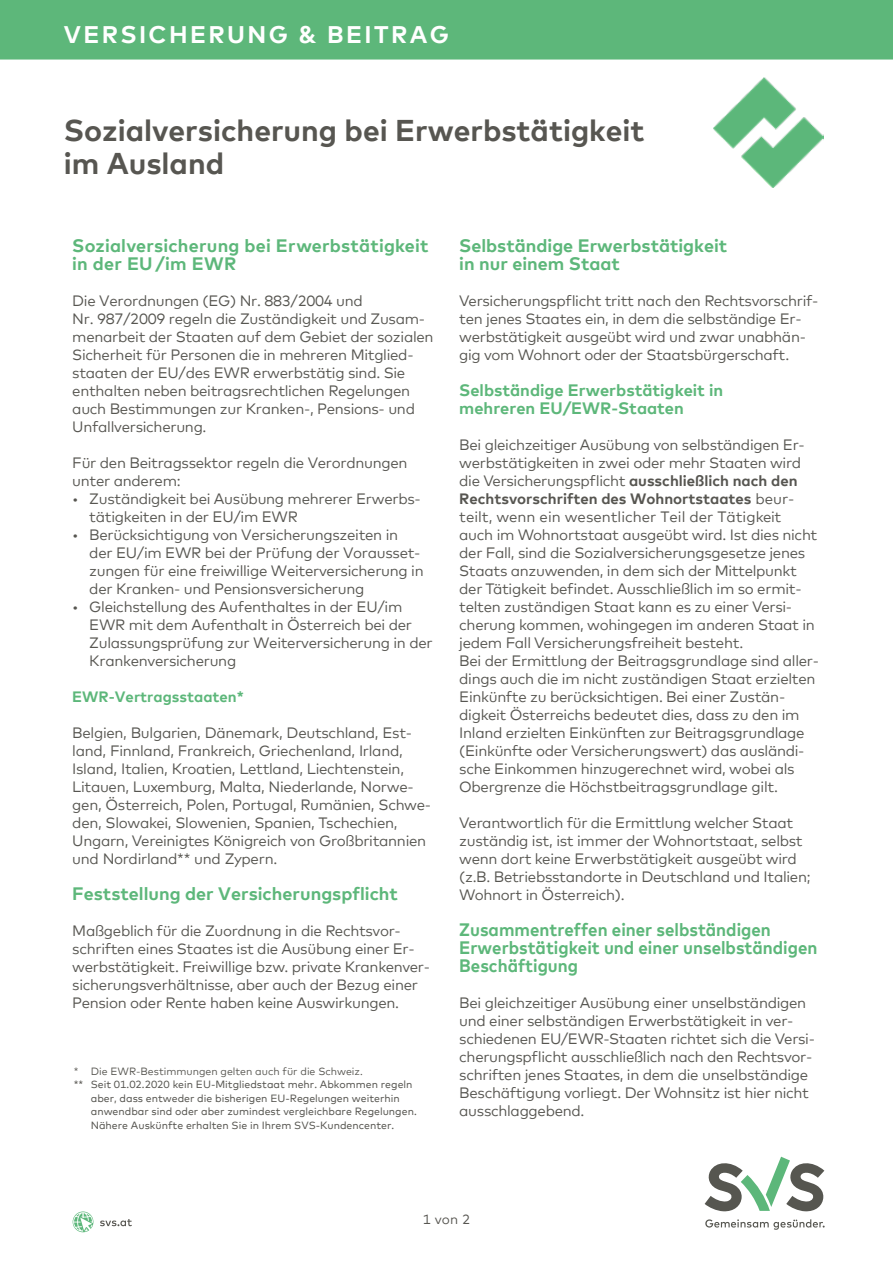
<style>
.page{position:relative;width:893px;height:1263px;background:#fff}
.page>*{position:absolute;margin:0;border:0;box-sizing:border-box;transform-origin:0 0}
.t1{font:700 30px/33px "Mark Offc Pro";color:#575651}
.t2{font:700 24px "Mark Offc Pro";letter-spacing:.1em;color:#fff}
.t3{font:700 18px/18px "Mark Offc Pro";color:#5db77a}
.t4{font:700 18px/18px "Mark Offc Pro";color:#5db77a;scale:.94 1}
.t5{font:700 16.5px/18px "Mark Offc Pro";color:#5db77a}
.t6{font:15px/18px "Mark Offc Pro";letter-spacing:-.02em;color:#575651}
.t7{font:700 15px "Mark Offc Pro";color:#5db77a}
.t8{font:13.5px "Mark Offc Pro";color:#575651}
.t9{font:10.5px/13.5px "Mark Offc Pro";color:#575651}
.t10{font:10.5px "Mark Offc Pro";color:#575651}
.s1{font-weight:700}
</style>
<div class="page">
<div style="left:0;top:0;width:893px;height:60px;background:#5db77a"></div>
<img style="left:714px;top:78px;width:109px;height:109px">
<svg style="left:73px;top:1211px;width:20px;height:21px"></svg>
<svg style="left:100px;top:1219px;width:32px;height:7px"></svg>
<svg style="left:705px;top:1157px;width:119px;height:55px"></svg>
<svg style="left:705px;top:1219px;width:120px;height:11px"></svg>
<h2 class="t2" style="left:64px;top:16px;width:387px">VERSICHERUNG &amp; BEITRAG</h2>
<h1 class="t1" style="left:64px;top:112px;width:582px">Sozialversicherung bei Erwerbstätigkeit im Ausland</h1>
<p class="t3" style="left:72px;top:235px;width:358px">Sozialversicherung bei Erwerbstätigkeit in der EU /im EWR</p>
<p class="t6" style="left:72px;top:291px;width:363px">Die Verordnungen (EG) Nr. 883/2004 und<br>Nr. 987/2009 regeln die Zuständigkeit und Zusam&shy;menarbeit der Staaten auf dem Gebiet der sozialen Sicherheit für Personen die in mehreren Mitglied&shy;staaten der EU/des EWR erwerbstätig sind. Sie enthalten neben beitragsrechtlichen Regelungen auch Bestimmungen zur Kranken-, Pensions- und Unfallversicherung.</p>
<p class="t6" style="left:72px;top:453px;width:337px">Für den Beitragssektor regeln die Verordnungen unter anderem:</p>
<p class="t6" style="left:89px;top:489px;width:333px;text-indent:-17px">• Zuständigkeit bei Ausübung mehrerer Erwerbs&shy;tätigkeiten in der EU/im EWR</p>
<p class="t6" style="left:89px;top:525px;width:336px;text-indent:-17px">• Berücksichtigung von Versicherungszeiten in der EU/im EWR bei der Prüfung der Vorausset&shy;zungen für eine freiwillige Weiterversicherung in der Kranken- und Pensionsversicherung</p>
<p class="t6" style="left:89px;top:597px;width:345px;text-indent:-17px">• Gleichstellung des Aufenthaltes in der EU/im EWR mit dem Aufenthalt in Österreich bei der Zulassungsprüfung zur Weiterversicherung in der Krankenversicherung</p>
<p class="t7" style="left:72px;top:685px;width:173px">EWR-Vertragsstaaten*</p>
<p class="t6" style="left:72px;top:723px;width:360px">Belgien, Bulgarien, Dänemark, Deutschland, Est&shy;land, Finnland, Frankreich, Griechenland, Irland, Island, Italien, Kroatien, Lettland, Liechtenstein, Litauen, Luxemburg, Malta, Niederlande, Norwe&shy;gen, Österreich, Polen, Portugal, Rumänien, Schwe&shy;den, Slowakei, Slowenien, Spanien, Tschechien, Ungarn, Vereinigtes Königreich von Großbritannien und Nordirland** und Zypern.</p>
<p class="t3" style="left:72px;top:883px;width:327px">Feststellung der Versicherungspflicht</p>
<p class="t6" style="left:72px;top:921px;width:359px">Maßgeblich für die Zuordnung in die Rechtsvor&shy;schriften eines Staates ist die Ausübung einer Er&shy;werbstätigkeit. Freiwillige bzw. private Krankenver&shy;sicherungsverhältnisse, aber auch der Bezug einer Pension oder Rente haben keine Auswirkungen.</p>
<p class="t10" style="left:74px;top:1063px;width:291px">* Die EWR-Bestimmungen gelten auch für die Schweiz.</p>
<p class="t9" style="left:91px;top:1077px;width:327px;text-indent:-17px">** Seit 01.02.2020 kein EU-Mitgliedstaat mehr. Abkommen regeln aber, dass entweder die bisherigen EU-Regelungen weiterhin anwendbar sind oder aber zumindest vergleichbare Regelungen.<br>Nähere Auskünfte erhalten Sie in Ihrem SVS-Kundencenter.</p>
<p class="t3" style="left:459px;top:235px;width:270px">Selbständige Erwerbstätigkeit in nur einem Staat</p>
<p class="t6" style="left:459px;top:291px;width:361px">Versicherungspflicht tritt nach den Rechtsvorschrif&shy;ten jenes Staates ein, in dem die selbständige Er&shy;werbstätigkeit ausgeübt wird und zwar unabhän&shy;gig vom Wohnort oder der Staatsbürgerschaft.</p>
<p class="t5" style="left:459px;top:380px;width:265px">Selbständige Erwerbstätigkeit in mehreren EU/EWR-Staaten</p>
<p class="t6" style="left:459px;top:435px;width:361px">Bei gleichzeitiger Ausübung von selbständigen Er&shy;werbstätigkeiten in zwei oder mehr Staaten wird die Versicherungspflicht <span class="s1">ausschließlich nach den Rechtsvorschriften des Wohnortstaates</span> beur&shy;teilt, wenn ein wesentlicher Teil der Tätigkeit auch im Wohnortstaat ausgeübt wird. Ist dies nicht der Fall, sind die Sozialversicherungsgesetze jenes Staats anzuwenden, in dem sich der Mittelpunkt der Tätigkeit befindet. Ausschließlich im so ermit&shy;telten zuständigen Staat kann es zu einer Versi&shy;cherung kommen, wohingegen im anderen Staat in jedem Fall Versicherungsfreiheit besteht.<br>Bei der Ermittlung der Beitragsgrundlage sind aller&shy;dings auch die im nicht zuständigen Staat erzielten Einkünfte zu berücksichtigen. Bei einer Zustän&shy;digkeit Österreichs bedeutet dies, dass zu den im Inland erzielten Einkünften zur Beitragsgrundlage (Einkünfte oder Versicherungswert) das ausländi&shy;sche Einkommen hinzugerechnet wird, wobei als Obergrenze die Höchstbeitragsgrundlage gilt.</p>
<p class="t6" style="left:459px;top:813px;width:353px">Verantwortlich für die Ermittlung welcher Staat zuständig ist, ist immer der Wohnortstaat, selbst wenn dort keine Erwerbstätigkeit ausgeübt wird (z.B. Betriebsstandorte in Deutschland und Italien; Wohnort in Österreich).</p>
<p class="t4" style="left:459px;top:919px;width:383px">Zusammentreffen einer selbständigen<br>Erwerbstätigkeit und einer unselbständigen<br>Beschäftigung</p>
<p class="t6" style="left:459px;top:993px;width:357px">Bei gleichzeitiger Ausübung einer unselbständigen und einer selbständigen Erwerbstätigkeit in ver&shy;schiedenen EU/EWR-Staaten richtet sich die Versi&shy;cherungspflicht ausschließlich nach den Rechtsvor&shy;schriften jenes Staates, in dem die unselbständige Beschäftigung vorliegt. Der Wohnsitz ist hier nicht ausschlaggebend.</p>
<p class="t8" style="left:423px;top:1209px;width:49px">1 von 2</p>
</div>
